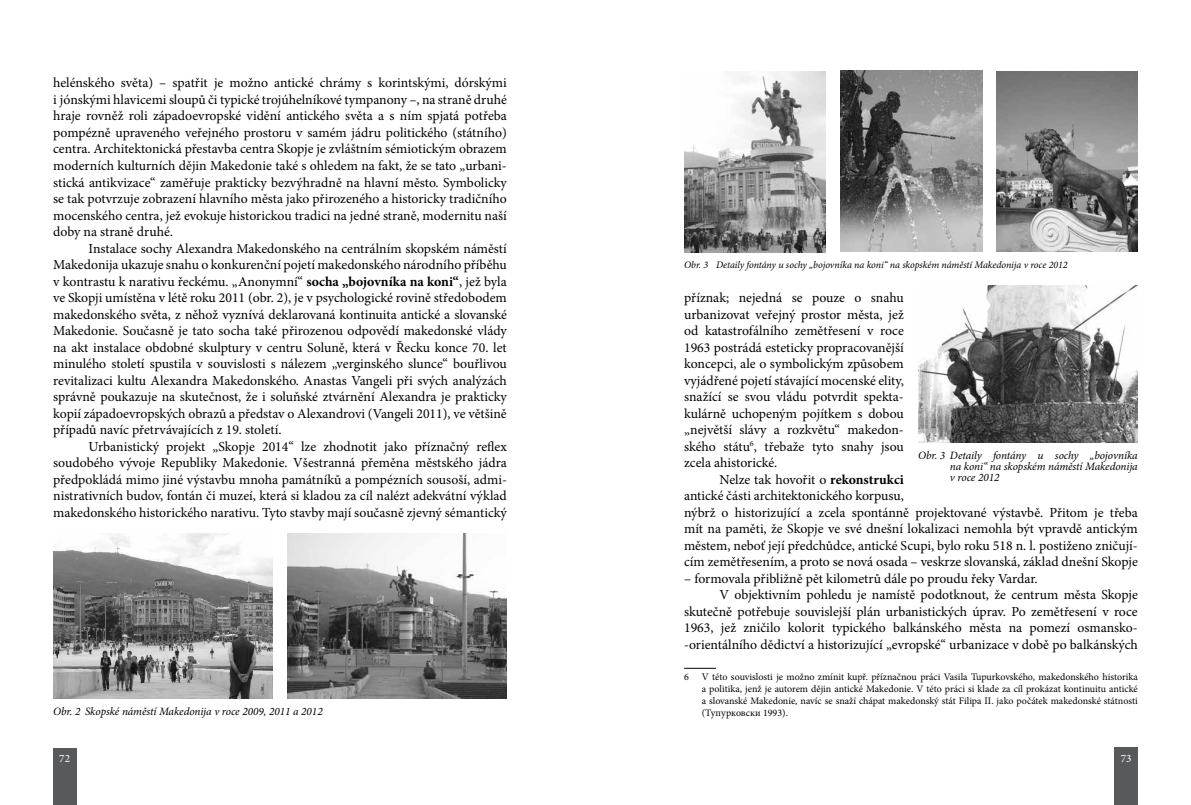
<style>
.page{position:relative;width:1191px;height:805px;background:#fff}
.page>*{position:absolute;margin:0;border:0;box-sizing:border-box;transform-origin:0 0}
.t1{font:13.75px/16.5px "Minion Pro";color:#000;text-align:justify}
.t2{font:italic 11.25px/11.2px "Minion Pro";letter-spacing:-.005em;color:#000;text-align:justify}
.t3{font:11.25px "Minion Pro";color:#fff}
.t4{font:10px/12px "Minion Pro";color:#000;text-align:justify}
.t5{font:italic 10px "Minion Pro";letter-spacing:-.01em;color:#000}
.s1{font-weight:700}
</style>
<div class="page">
<div style="left:53px;top:747px;width:23px;height:57px;background:#58595b"></div>
<div style="left:1114px;top:747px;width:23px;height:57px;background:#58595b"></div>
<hr style="left:684px;top:667px;width:32px;height:1px;background:#000">
<img style="left:287px;top:533px;width:220px;height:165px">
<img style="left:54px;top:533px;width:219px;height:165px">
<img style="left:684px;top:72px;width:142px;height:180px">
<img style="left:841px;top:71px;width:141px;height:181px">
<img style="left:918px;top:285px;width:219px;height:157px">
<img style="left:996px;top:71px;width:141px;height:181px">
<p class="t1" style="left:53px;top:75px;width:455px">helénského světa) – spatřit je možno antické chrámy s korintskými, dórskými i jónskými hlavicemi sloupů či typické trojúhelníkové tympanony –, na straně druhé hraje rovněž roli západoevropské vidění antického světa a s ním spjatá potřeba pompézně upraveného veřejného prostoru v samém jádru politického (státního) centra. Architektonická přestavba centra Skopje je zvláštním sémiotickým obrazem moderních kulturních dějin Makedonie také s ohledem na fakt, že se tato „urbani&shy;stická antikvizace“ zaměřuje prakticky bezvýhradně na hlavní město. Symbolicky se tak potvrzuje zobrazení hlavního města jako přirozeného a historicky tradičního mocenského centra, jež evokuje historickou tradici na jedné straně, modernitu naší doby na straně druhé.</p>
<p class="t1" style="left:53px;top:240px;width:455px;text-indent:35px">Instalace sochy Alexandra Makedonského na centrálním skopském náměstí Makedonija ukazuje snahu o konkurenční pojetí makedonského národního příběhu v kontrastu k narativu řeckému. „Anonymní“ <span class="s1">socha „bojovníka na koni“</span>, jež byla ve Skopji umístěna v létě roku 2011 (obr. 2), je v psychologické rovině středobodem makedonského světa, z něhož vyznívá deklarovaná kontinuita antické a slovanské Makedonie. Současně je tato socha také přirozenou odpovědí makedonské vlády na akt instalace obdobné skulptury v centru Soluně, která v Řecku konce 70. let minulého století spustila v souvislosti s nálezem „verginského slunce“ bouřlivou revitalizaci kultu Alexandra Makedonského. Anastas Vangeli při svých analýzách správně poukazuje na skutečnost, že i soluňské ztvárnění Alexandra je prakticky kopií západoevropských obrazů a představ o Alexandrovi (Vangeli 2011), ve většině případů navíc přetrvávajících z 19. století.</p>
<p class="t1" style="left:53px;top:438px;width:455px;text-indent:35px">Urbanistický projekt „Skopje 2014“ lze zhodnotit jako příznačný reflex soudobého vývoje Republiky Makedonie. Všestranná přeměna městského jádra předpokládá mimo jiné výstavbu mnoha památníků a pompézních sousoší, admi&shy;nistrativních budov, fontán či muzeí, která si kladou za cíl nalézt adekvátní výklad makedonského historického narativu. Tyto stavby mají současně zjevný sémantický</p>
<p class="t2" style="left:53px;top:705px;width:271px">Obr. 2 Skopské náměstí Makedonija v roce 2009, 2011 a 2012</p>
<p class="t5" style="left:684px;top:258px;width:385px">Obr. 3 Detaily fontány u sochy „bojovníka na koni“ na skopském náměstí Makedonija v roce 2012</p>
<p class="t1" style="left:684px;top:289px;width:221px">příznak; nejedná se pouze o snahu urbanizovat veřejný prostor města, jež od katastrofálního zemětřesení v roce 1963 postrádá esteticky propracovanější koncepci, ale o symbolickým způsobem vyjádřené pojetí stávající mocenské elity, snažící se svou vládu potvrdit spekta&shy;kulárně uchopeným pojítkem s dobou „největší slávy a rozkvětu“ makedon&shy;ského státu<sup>6</sup>, třebaže tyto snahy jsou zcela ahistorické.</p>
<p class="t1" style="left:684px;top:471px;width:455px;text-align:left;text-indent:35px">Nelze tak hovořit o <span class="s1">rekonstrukci<br></span>antické části architektonického korpusu,<br>nýbrž o historizující a zcela spontánně projektované výstavbě. Přitom je třeba mít na paměti, že Skopje ve své dnešní lokalizaci nemohla být vpravdě antickým městem, neboť její předchůdce, antické Scupi, bylo roku 518 n. l. postiženo zničují&shy;cím zemětřesením, a proto se nová osada – veskrze slovanská, základ dnešní Skopje</p>
<p class="t1" style="left:684px;top:570px;width:355px">– formovala přibližně pět kilometrů dále po proudu řeky Vardar.</p>
<p class="t1" style="left:719px;top:586px;width:420px">V objektivním pohledu je namístě podotknout, že centrum města Skopje</p>
<p class="t1" style="left:684px;top:603px;width:455px">skutečně potřebuje souvislejší plán urbanistických úprav. Po zemětřesení v roce</p>
<p class="t1" style="left:684px;top:619px;width:455px">1963, jež zničilo kolorit typického balkánského města na pomezí osmansko-</p>
<p class="t1" style="left:684px;top:636px;width:455px">-orientálního dědictví a historizující „evropské“ urbanizace v době po balkánských</p>
<p class="t4" style="left:684px;top:671px;width:6px">6</p>
<p class="t4" style="left:702px;top:671px;width:437px">V této souvislosti je možno zmínit kupř. příznačnou práci Vasila Tupurkovského, makedonského historika a politika, jenž je autorem dějin antické Makedonie. V této práci si klade za cíl prokázat kontinuitu antické a slovanské Makedonie, navíc se snaží chápat makedonský stát Filipa II. jako počátek makedonské státnosti (Тупурковски 1993).</p>
<p class="t2" style="left:950px;top:449px;width:189px;text-indent:-32px">Obr. 3 Detaily fontány u sochy „bojovníka na koni“ na skopském náměstí Makedonija v roce 2012</p>
<p class="t3" style="left:59px;top:750px;width:12px">72</p>
<p class="t3" style="left:1120px;top:750px;width:12px">73</p>
</div>
